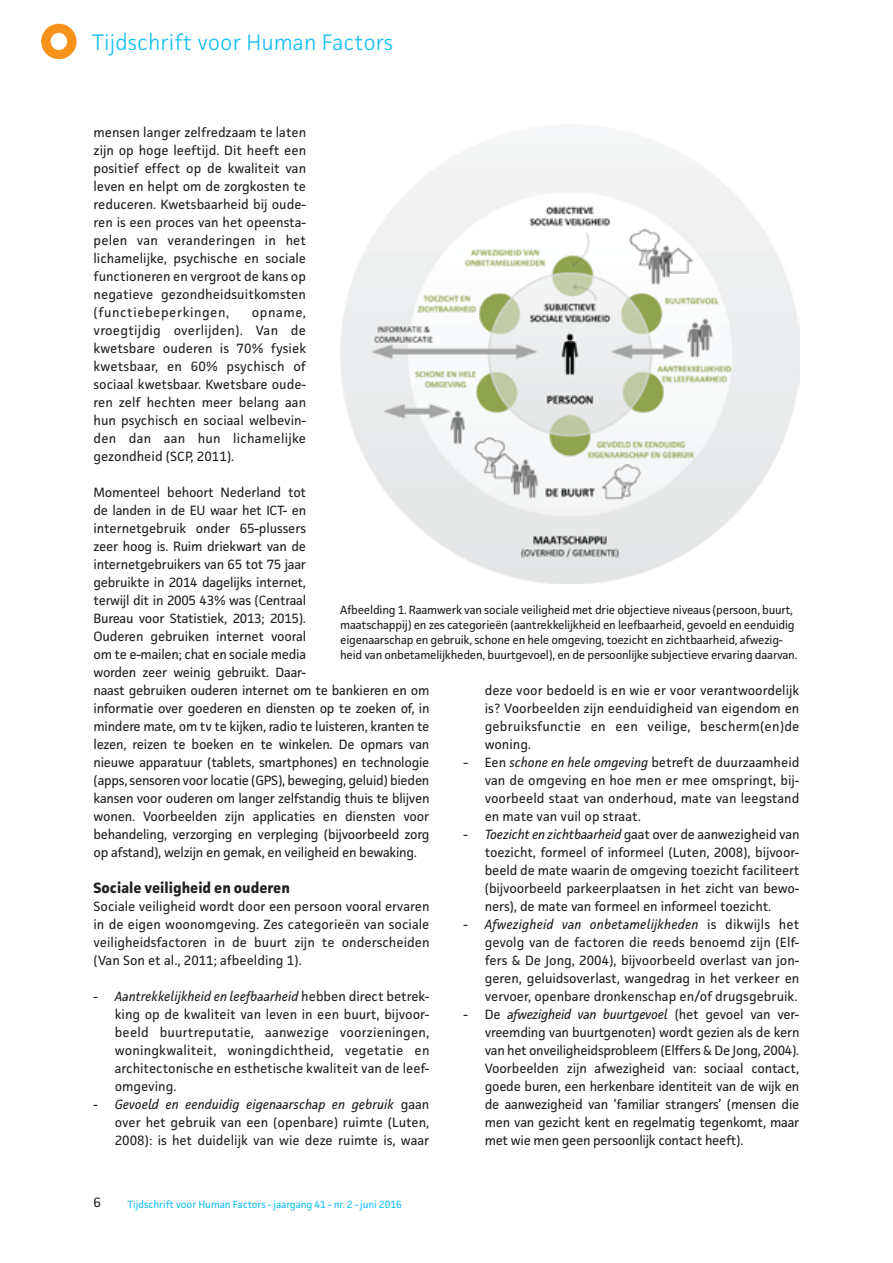
<style>
.page{position:relative;width:893px;height:1263px;background:#fff}
.page>*{position:absolute;margin:0;border:0;box-sizing:border-box;transform-origin:0 0}
.t1{font:300 22.5px "Facit";color:#15c0f2}
.t2{font:700 15px "Facit";color:#231f20}
.t3{font:13.5px/18px "Facit";letter-spacing:-.02em;color:#231f20;text-align:justify}
.t4{font:12px/15px "Facit";letter-spacing:-.02em;color:#231f20}
.t5{font:10.5px "Facit";letter-spacing:-.01em;color:#15c0f2}
.s1{font-style:italic}
</style>
<div class="page">
<svg style="left:41px;top:24px;width:36px;height:35px"></svg>
<img style="left:340px;top:138px;width:459px;height:446px">
<h1 class="t1" style="left:92px;top:28px;width:303px">Tijdschrift voor Human Factors</h1>
<p class="t3" style="left:94px;top:123px;width:214px">mensen langer zelfredzaam te laten zijn op hoge leeftijd. Dit heeft een positief effect op de kwaliteit van leven en helpt om de zorgkosten te reduceren. Kwetsbaarheid bij oude&shy;ren is een proces van het opeensta&shy;pelen van veranderingen in het lichamelijke, psychische en sociale functioneren en vergroot de kans op negatieve gezondheidsuitkomsten (functiebeperkingen,</p>
<p class="t3" style="left:94px;top:303px;width:214px;text-indent:158px">opname, vroegtijdig overlijden). Van de kwetsbare ouderen is 70% fysiek kwetsbaar, en 60% psychisch of sociaal kwetsbaar. Kwetsbare oude&shy;ren zelf hechten meer belang aan hun psychisch en sociaal welbevin&shy;den dan aan hun lichamelijke gezondheid (SCP, 2011).</p>
<p class="t3" style="left:94px;top:483px;width:337px;text-align:left">Momenteel behoort Nederland tot<br>de landen in de EU waar het ICT- en<br>internetgebruik onder 65-plussers<br>zeer hoog is. Ruim driekwart van de<br>internetgebruikers van 65 tot 75 jaar<br>gebruikte in 2014 dagelijks internet,<br>terwijl dit in 2005 43% was (Centraal<br>Bureau voor Statistiek, 2013; 2015).<br>Ouderen gebruiken internet vooral<br>om te e-mailen; chat en sociale media<br>worden zeer weinig gebruikt. Daar-<br>naast gebruiken ouderen internet om te bankieren en om informatie over goederen en diensten op te zoeken of, in mindere mate, om tv te kijken, radio te luisteren, kranten te lezen, reizen te boeken en te winkelen. De opmars van nieuwe apparatuur (tablets, smartphones) en technologie (apps, sensoren voor locatie (GPS), beweging, geluid) bieden kansen voor ouderen om langer zelfstandig thuis te blijven wonen. Voorbeelden zijn applicaties en diensten voor behandeling, verzorging en verpleging (bijvoorbeeld zorg op afstand), welzijn en gemak, en veiligheid en bewaking.</p>
<p class="t2" style="left:94px;top:878px;width:198px">Sociale veiligheid en ouderen</p>
<p class="t3" style="left:94px;top:897px;width:337px">Sociale veiligheid wordt door een persoon vooral ervaren in de eigen woonomgeving. Zes categorieën van sociale veiligheidsfactoren in de buurt zijn te onderscheiden (Van Son et al., 2011; afbeelding 1).</p>
<p class="t3" style="left:115px;top:987px;width:316px;text-indent:-21px"><span class="s1">- Aantrekkelijkheid en leefbaarheid</span> hebben direct betrek&shy;king op de kwaliteit van leven in een buurt, bijvoor&shy;beeld buurtreputatie, aanwezige voorzieningen, woningkwaliteit, woningdichtheid, vegetatie en architectonische en esthetische kwaliteit van de leef&shy;omgeving.</p>
<p class="t3" style="left:115px;top:1095px;width:316px;text-indent:-21px"><span class="s1">- Gevoeld en eenduidig eigenaarschap en gebruik</span> gaan over het gebruik van een (openbare) ruimte (Luten, 2008): is het duidelijk van wie deze ruimte is, waar</p>
<p class="t4" style="left:340px;top:602px;width:459px">Afbeelding 1. Raamwerk van sociale veiligheid met drie objectieve niveaus (persoon, buurt, maatschappij) en zes categorieën (aantrekkelijkheid en leefbaarheid, gevoeld en eenduidig eigenaarschap en gebruik, schone en hele omgeving, toezicht en zichtbaarheid, afwezig&shy;heid van onbetamelijkheden, buurtgevoel), en de persoonlijke subjectieve ervaring daarvan.</p>
<p class="t3" style="left:485px;top:681px;width:316px">deze voor bedoeld is en wie er voor verantwoordelijk is? Voorbeelden zijn eenduidigheid van eigendom en gebruiksfunctie en een veilige, bescherm(en)de woning.</p>
<p class="t3" style="left:485px;top:753px;width:316px;text-indent:-21px">- Een <span class="s1">schone en hele omgeving</span> betreft de duurzaamheid van de omgeving en hoe men er mee omspringt, bij&shy;voorbeeld staat van onderhoud, mate van leegstand en mate van vuil op straat.</p>
<p class="t3" style="left:485px;top:825px;width:316px;text-indent:-21px"><span class="s1">- Toezicht en zichtbaarheid</span> gaat over de aanwezigheid van toezicht, formeel of informeel (Luten, 2008), bijvoor&shy;beeld de mate waarin de omgeving toezicht faciliteert (bijvoorbeeld parkeerplaatsen in het zicht van bewo&shy;ners), de mate van formeel en informeel toezicht.</p>
<p class="t3" style="left:485px;top:915px;width:316px;text-indent:-21px"><span class="s1">- Afwezigheid van onbetamelijkheden</span> is dikwijls het gevolg van de factoren die reeds benoemd zijn (Elf&shy;fers &amp; De Jong, 2004), bijvoorbeeld overlast van jon&shy;geren, geluidsoverlast, wangedrag in het verkeer en vervoer, openbare dronkenschap en/of drugsgebruik.</p>
<p class="t3" style="left:485px;top:1005px;width:316px;text-indent:-21px">- De <span class="s1">afwezigheid van buurtgevoel</span> (het gevoel van ver&shy;vreemding van buurtgenoten) wordt gezien als de kern van het onveiligheidsprobleem (Elffers &amp; De Jong, 2004).<br>Voorbeelden zijn afwezigheid van: sociaal contact, goede buren, een herkenbare identiteit van de wijk en de aanwezigheid van ‘familiar strangers’ (mensen die men van gezicht kent en regelmatig tegenkomt, maar met wie men geen persoonlijk contact heeft).</p>
<p class="t3" style="left:94px;top:1193px;width:9px">6</p>
<p class="t5" style="left:128px;top:1197px;width:276px">Tijdschrift voor Human Factors - jaargang 41 - nr. 2 - juni 2016</p>
</div>
